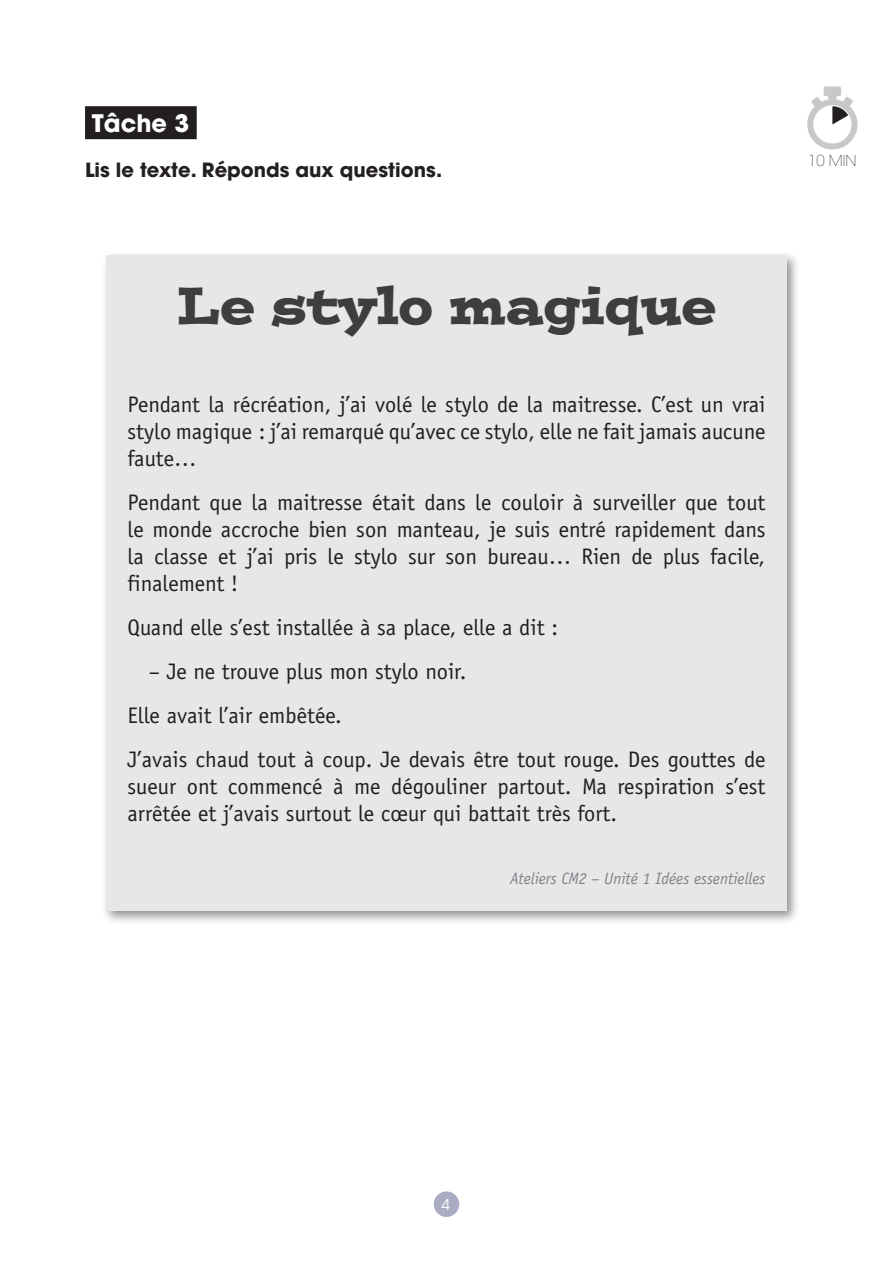
<style>
.page{position:relative;width:893px;height:1263px;background:#fff}
.page>*{position:absolute;margin:0;border:0;box-sizing:border-box;transform-origin:0 0}
.Q_-_QUESTION{font:52.5px "Postino";color:#3e3e3f;scale:.92 1}
.t1{font:700 24px "Avant Garde";color:#fff}
.Q_-_QUESTION-2{font:22.5px/27px "Officina Sans";color:#231f20;text-align:justify}
.t2{font:700 19.5px "Avant Garde";color:#231f20}
.Q_-_QUESTION-3{font:italic 16.5px "Officina Sans";color:#808285}
.t3{font:200 15px "Avant Garde";color:#231f20}
.t4{font:15px "Avant Garde";color:#fff}
</style>
<div class="page">
<div style="left:434px;top:1191px;width:25px;height:26px;background:#aaacc3;border-radius:50%"></div>
<div style="left:85px;top:106px;width:112px;height:33px;background:#231f20"></div>
<div style="left:101px;top:250px;width:699px;height:675px;background:#231f20;opacity:.5"></div>
<div style="left:106px;top:255px;width:681px;height:656px;background:#e6e7e9"></div>
<svg style="left:807px;top:87px;width:50px;height:62px"></svg>
<p class="t1" style="left:92px;top:107px;width:99px">Tâche 3</p>
<p class="t2" style="left:85px;top:157px;width:359px">Lis le texte. Réponds aux questions.</p>
<p class="Q_-_QUESTION" style="left:176px;top:271px;width:589px">Le stylo magique</p>
<p class="Q_-_QUESTION-2" style="left:128px;top:391px;width:639px">Pendant la récréation, j’ai volé le stylo de la maitresse. C’est un vrai stylo magique : j’ai remarqué qu’avec ce stylo, elle ne fait jamais aucune faute…</p>
<p class="Q_-_QUESTION-2" style="left:128px;top:489px;width:639px">Pendant que la maitresse était dans le couloir à surveiller que tout le monde accroche bien son manteau, je suis entré rapidement dans la classe et j’ai pris le stylo sur son bureau… Rien de plus facile, finalement !</p>
<p class="Q_-_QUESTION-2" style="left:128px;top:614px;width:432px">Quand elle s’est installée à sa place, elle a dit :</p>
<p class="Q_-_QUESTION-2" style="left:149px;top:658px;width:319px">– Je ne trouve plus mon stylo noir.</p>
<p class="Q_-_QUESTION-2" style="left:128px;top:702px;width:216px">Elle avait l’air embêtée.</p>
<p class="Q_-_QUESTION-2" style="left:128px;top:746px;width:639px">J’avais chaud tout à coup. Je devais être tout rouge. Des gouttes de sueur ont commencé à me dégouliner partout. Ma respiration s’est arrêtée et j’avais surtout le cœur qui battait très fort.</p>
<p class="Q_-_QUESTION-3" style="left:510px;top:868px;width:257px">Ateliers CM2 – Unité 1 Idées essentielles</p>
<p class="t3" style="left:808px;top:152px;width:50px">10 MIN</p>
<p class="t4" style="left:442px;top:1196px;width:10px">4</p>
</div>
